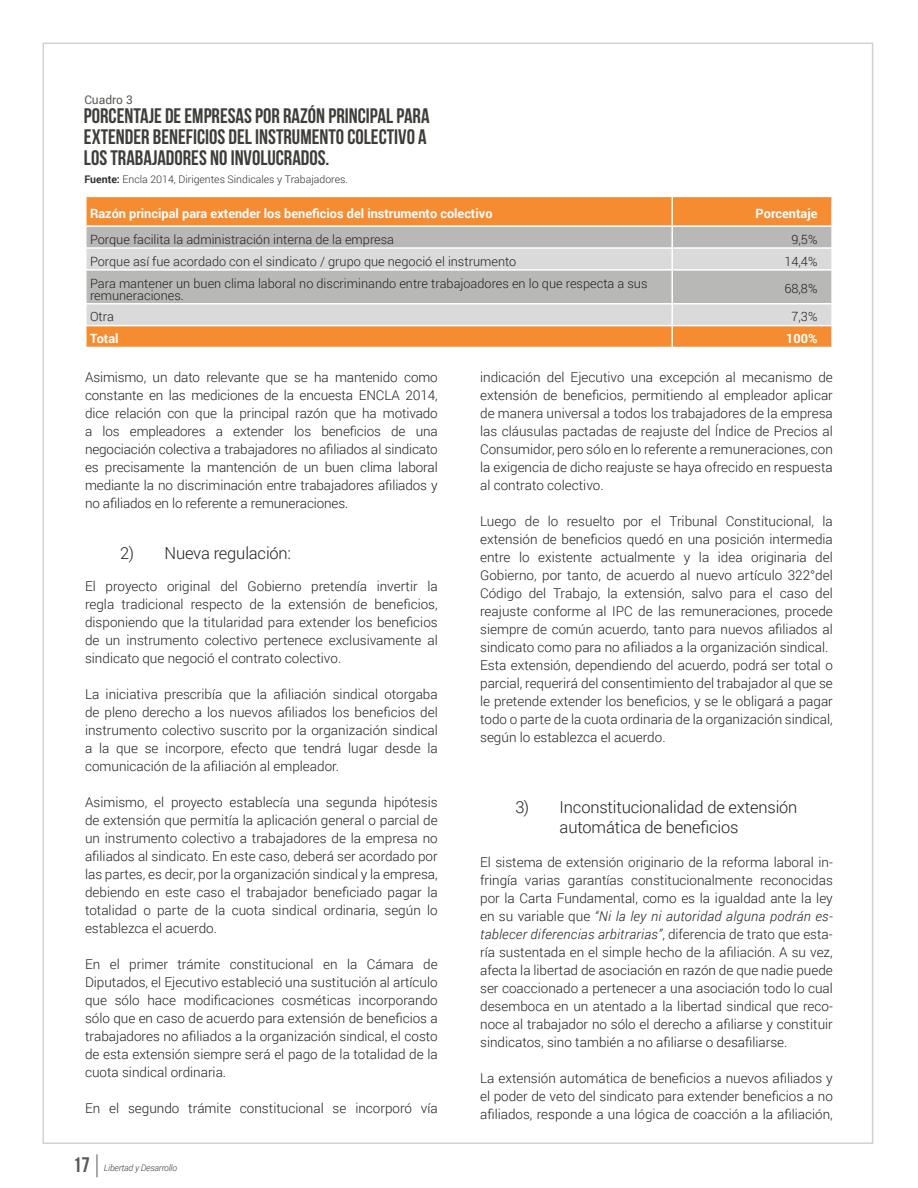
<style>
.page{position:relative;width:918px;height:1188px;background:#fff}
.page>*{position:absolute;margin:0;border:0;box-sizing:border-box;transform-origin:0 0}
.t1{font:21px/21px "Bebas Neue";color:#3e3d39}
.t2{font:21px "Bebas Neue";color:#585754}
.t3{font:300 16.5px/19.5px "Roboto";letter-spacing:-.01em;color:#231f20}
.t4{font:300 13.5px/18px "Roboto";color:#231f20;text-align:justify}
.t5{font:300 12.75px/12px "Roboto";color:#231f20}
.t6{font:700 12.75px "Roboto";color:#fff}
.t7{font:12px "Roboto";color:#585754}
.t8{font:300 10.5px "Roboto";color:#312f30}
.t9{font:italic 300 9px "Roboto";letter-spacing:-.02em;color:#3e3d39}
.s1{font-weight:700}
.s2{font-style:italic}
</style>
<div class="page">
<svg style="left:97px;top:1154px;width:1px;height:23px"></svg>
<div style="left:87px;top:197px;width:744px;height:150px;background:#f68c32"></div>
<div style="left:87px;top:227px;width:744px;height:20px;background:#b8b9b7"></div>
<svg style="left:87px;top:249px;width:744px;height:76px;background:#cacbca"></svg>
<hr style="left:671px;top:227px;width:2px;height:20px;background:#fff">
<hr style="left:671px;top:271px;width:2px;height:32px;background:#fff">
<hr style="left:85px;top:247px;width:587px;height:2px;background:#fff">
<hr style="left:672px;top:247px;width:161px;height:2px;background:#fff">
<hr style="left:671px;top:249px;width:2px;height:20px;background:#fff">
<hr style="left:85px;top:303px;width:587px;height:1px;background:#fff">
<hr style="left:672px;top:303px;width:161px;height:1px;background:#fff">
<hr style="left:671px;top:304px;width:2px;height:21px;background:#fff">
<hr style="left:85px;top:269px;width:587px;height:2px;background:#fff">
<hr style="left:672px;top:269px;width:161px;height:2px;background:#fff">
<hr style="left:85px;top:325px;width:587px;height:1px;background:#fff">
<hr style="left:672px;top:325px;width:161px;height:1px;background:#fff">
<hr style="left:85px;top:225px;width:587px;height:2px;background:#fff">
<hr style="left:671px;top:197px;width:2px;height:28px;background:#fff">
<hr style="left:672px;top:225px;width:161px;height:2px;background:#fff">
<hr style="left:671px;top:326px;width:2px;height:21px;background:#fff">
<p class="t7" style="left:84px;top:91px;width:50px">Cuadro 3</p>
<h1 class="t1" style="left:84px;top:105px;width:347px">PORCENTAJE DE EMPRESAS POR RAZÓN PRINCIPAL PARA<br>EXTENDER BENEFICIOS DEL INSTRUMENTO COLECTIVO A<br>LOS TRABAJADORES NO INVOLUCRADOS.</h1>
<p class="t8" style="left:84px;top:172px;width:265px"><span class="s1">Fuente:</span> Encla 2014, Dirigentes Sindicales y Trabajadores.</p>
<p class="t6" style="left:90px;top:204px;width:404px">Razón principal para extender los beneficios del instrumento colectivo</p>
<p class="t6" style="left:756px;top:204px;width:63px">Porcentaje</p>
<p class="t5" style="left:90px;top:233px;width:306px">Porque facilita la administración interna de la empresa</p>
<p class="t5" style="left:791px;top:233px;width:27px">9,5%</p>
<p class="t5" style="left:90px;top:255px;width:428px">Porque así fue acordado con el sindicato / grupo que negoció el instrumento</p>
<p class="t5" style="left:784px;top:255px;width:35px">14,4%</p>
<p class="t5" style="left:90px;top:277px;width:559px">Para mantener un buen clima laboral no discriminando entre trabajoadores en lo que respecta a sus remuneraciones.</p>
<p class="t5" style="left:784px;top:283px;width:35px">68,8%</p>
<p class="t5" style="left:90px;top:310px;width:26px">Otra</p>
<p class="t5" style="left:791px;top:310px;width:27px">7,3%</p>
<p class="t6" style="left:90px;top:330px;width:30px">Total</p>
<p class="t6" style="left:786px;top:330px;width:33px">100%</p>
<p class="t4" style="left:85px;top:368px;width:354px">Asimismo, un dato relevante que se ha mantenido como constante en las mediciones de la encuesta ENCLA 2014, dice relación con que la principal razón que ha motivado a los empleadores a extender los beneficios de una negociación colectiva a trabajadores no afiliados al sindicato es precisamente la mantención de un buen clima laboral mediante la no discriminación entre trabajadores afiliados y no afiliados en lo referente a remuneraciones.</p>
<p class="t3" style="left:120px;top:543px;width:172px">2) Nueva regulación:</p>
<p class="t4" style="left:85px;top:577px;width:354px">El proyecto original del Gobierno pretendía invertir la regla tradicional respecto de la extensión de beneficios, disponiendo que la titularidad para extender los beneficios de un instrumento colectivo pertenece exclusivamente al sindicato que negoció el contrato colectivo.</p>
<p class="t4" style="left:85px;top:685px;width:354px">La iniciativa prescribía que la afiliación sindical otorgaba de pleno derecho a los nuevos afiliados los beneficios del instrumento colectivo suscrito por la organización sindical a la que se incorpore, efecto que tendrá lugar desde la comunicación de la afiliación al empleador.</p>
<p class="t4" style="left:85px;top:793px;width:354px">Asimismo, el proyecto establecía una segunda hipótesis de extensión que permitía la aplicación general o parcial de un instrumento colectivo a trabajadores de la empresa no afiliados al sindicato. En este caso, deberá ser acordado por las partes, es decir, por la organización sindical y la empresa, debiendo en este caso el trabajador beneficiado pagar la totalidad o parte de la cuota sindical ordinaria, según lo establezca el acuerdo.</p>
<p class="t4" style="left:85px;top:955px;width:354px">En el primer trámite constitucional en la Cámara de Diputados, el Ejecutivo estableció una sustitución al artículo que sólo hace modificaciones cosméticas incorporando sólo que en caso de acuerdo para extensión de beneficios a trabajadores no afiliados a la organización sindical, el costo de esta extensión siempre será el pago de la totalidad de la cuota sindical ordinaria.</p>
<p class="t4" style="left:85px;top:1099px;width:354px">En el segundo trámite constitucional se incorporó vía</p>
<h1 class="t2" style="left:73px;top:1154px;width:18px">17</h1>
<p class="t9" style="left:104px;top:1162px;width:75px">Libertad y Desarrollo</p>
<p class="t4" style="left:480px;top:368px;width:354px">indicación del Ejecutivo una excepción al mecanismo de extensión de beneficios, permitiendo al empleador aplicar de manera universal a todos los trabajadores de la empresa las cláusulas pactadas de reajuste del Índice de Precios al Consumidor, pero sólo en lo referente a remuneraciones, con la exigencia de dicho reajuste se haya ofrecido en respuesta al contrato colectivo.</p>
<p class="t4" style="left:480px;top:512px;width:354px;text-align:left">Luego de lo resuelto por el Tribunal Constitucional, la extensión de beneficios quedó en una posición intermedia entre lo existente actualmente y la idea originaria del Gobierno, por tanto, de acuerdo al nuevo artículo 322°del Código del Trabajo, la extensión, salvo para el caso del reajuste conforme al IPC de las remuneraciones, procede siempre de común acuerdo, tanto para nuevos afiliados al sindicato como para no afiliados a la organización sindical.<br>Esta extensión, dependiendo del acuerdo, podrá ser total o parcial, requerirá del consentimiento del trabajador al que se le pretende extender los beneficios, y se le obligará a pagar todo o parte de la cuota ordinaria de la organización sindical, según lo establezca el acuerdo.</p>
<p class="t3" style="left:560px;top:797px;width:239px;text-indent:-44px">3) Inconstitucionalidad de extensión automática de beneficios</p>
<p class="t4" style="left:480px;top:853px;width:354px">El sistema de extensión originario de la reforma laboral in&shy;fringía varias garantías constitucionalmente reconocidas por la Carta Fundamental, como es la igualdad ante la ley en su variable que <span class="s2">“Ni la ley ni autoridad alguna podrán es&shy;tablecer diferencias arbitrarias”</span>, diferencia de trato que esta&shy;ría sustentada en el simple hecho de la afiliación. A su vez, afecta la libertad de asociación en razón de que nadie puede ser coaccionado a pertenecer a una asociación todo lo cual desemboca en un atentado a la libertad sindical que reco&shy;noce al trabajador no sólo el derecho a afiliarse y constituir sindicatos, sino también a no afiliarse o desafiliarse.</p>
<p class="t4" style="left:480px;top:1069px;width:354px">La extensión automática de beneficios a nuevos afiliados y el poder de veto del sindicato para extender beneficios a no afiliados, responde a una lógica de coacción a la afiliación,</p>
</div>
